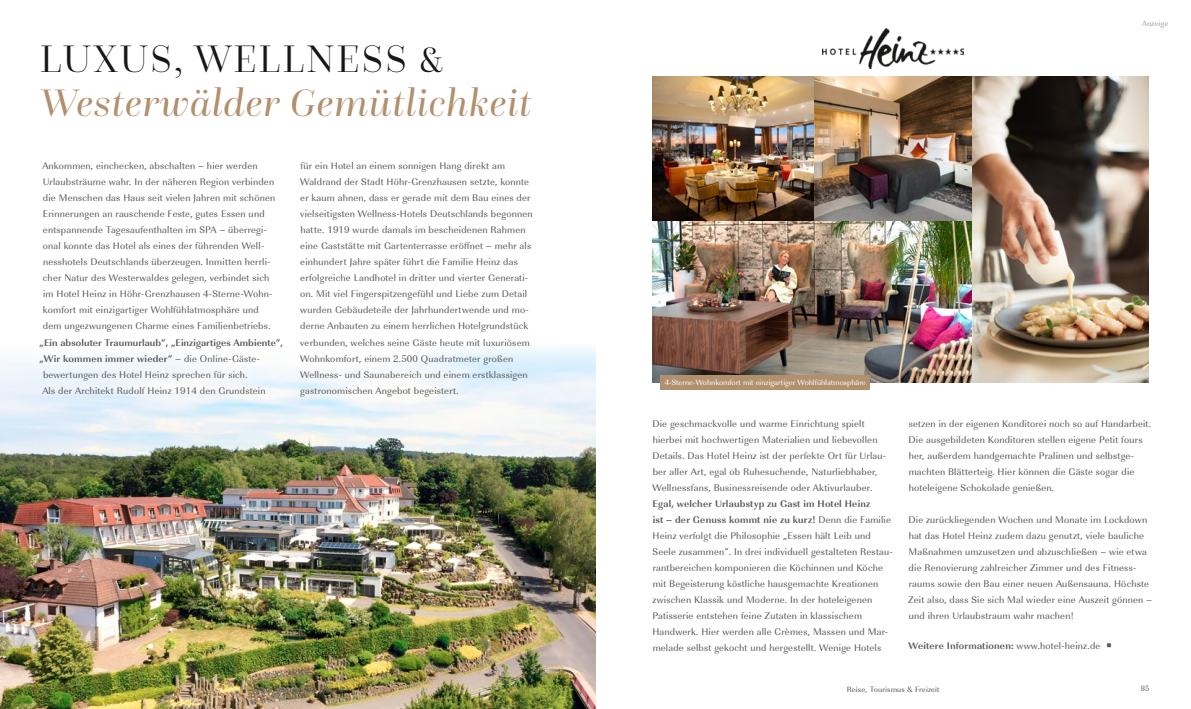
<style>
.page{position:relative;width:1191px;height:709px;background:#fff}
.page>*{position:absolute;margin:0;border:0;box-sizing:border-box;transform-origin:0 0}
.t1{font:italic 40px/44px "Questa Grande";letter-spacing:.02em;color:#b1906d}
.t2{font:10px/16.1px "Imperial URW";letter-spacing:.02em;color:#565655}
.t3{font:700 10px "Imperial URW";letter-spacing:.005em;color:#565655}
.t4{font:8px "Imperial URW";color:#fff}
.t5{font:8px "Imperial URW";letter-spacing:.02em;color:#565655}
.t6{font:8px "Imperial URW";letter-spacing:.015em;color:#9c9c9c}
.s1{font-weight:300;font-style:normal;color:#181716}
.s2{font-weight:300;font-style:normal;font-size:37px;color:#181716}
.s3{font-weight:400}
.s4{font-weight:700}
</style>
<div class="page">
<img style="left:0;top:348px;width:595px;height:361px">
<img style="left:652px;top:77px;width:320px;height:144px">
<img style="left:652px;top:221px;width:320px;height:161px">
<img style="left:972px;top:77px;width:176px;height:305px">
<div style="left:660px;top:375px;width:210px;height:14px;background:#b1906d"></div>
<img style="left:822px;top:29px;width:142px;height:40px">
<h1 class="t1" style="left:40px;top:37px;width:493px"><span class="s1">LUXUS, WELLNESS</span> <span class="s2">&amp;<br></span>Westerwälder Gemütlichkeit</h1>
<p class="t2" style="left:42px;top:157px;width:234px">Ankommen, einchecken, abschalten – hier werden Urlaubsträume wahr. In der näheren Region verbinden die Menschen das Haus seit vielen Jahren mit schönen Erinnerungen an rauschende Feste, gutes Essen und entspannende Tagesaufenthalten im SPA – überregi&shy;onal konnte das Hotel als eines der führenden Well&shy;nesshotels Deutschlands überzeugen. Inmitten herrli&shy;cher Natur des Westerwaldes gelegen, verbindet sich im Hotel Heinz in Höhr-Grenzhausen 4-Sterne-Wohn&shy;komfort mit einzigartiger Wohlfühlatmosphäre und dem ungezwungenen Charme eines Familienbetriebs.</p>
<p class="t3" style="left:40px;top:334px;width:245px">„Ein absoluter Traumurlaub“, „Einzigartiges Ambiente“,</p>
<p class="t3" style="left:40px;top:350px;width:222px">„Wir kommen immer wieder“ <span class="s3">– die Online-Gäste-</span></p>
<p class="t2" style="left:43px;top:366px;width:206px">bewertungen des Hotel Heinz sprechen für sich.</p>
<p class="t2" style="left:42px;top:382px;width:225px">Als der Architekt Rudolf Heinz 1914 den Grundstein</p>
<p class="t2" style="left:300px;top:157px;width:234px">für ein Hotel an einem sonnigen Hang direkt am Waldrand der Stadt Höhr-Grenzhausen setzte, konnte er kaum ahnen, dass er gerade mit dem Bau eines der vielseitigsten Wellness-Hotels Deutschlands begonnen hatte. 1919 wurde damals im bescheidenen Rahmen eine Gaststätte mit Gartenterrasse eröffnet – mehr als einhundert Jahre später führt die Familie Heinz das erfolgreiche Landhotel in dritter und vierter Generati&shy;on. Mit viel Fingerspitzengefühl und Liebe zum Detail wurden Gebäudeteile der Jahrhundertwende und mo&shy;derne Anbauten zu einem herrlichen Hotelgrundstück verbunden, welches seine Gäste heute mit luxuriösem Wohnkomfort, einem 2.500 Quadratmeter großen Wellness- und Saunabereich und einem erstklassigen gastronomischen Angebot begeistert.</p>
<p class="t6" style="left:1142px;top:17px;width:28px">Anzeige</p>
<p class="t4" style="left:664px;top:376px;width:203px">4-Sterne-Wohnkomfort mit einzigartiger Wohlfühlatmosphäre</p>
<p class="t2" style="left:652px;top:415px;width:235px">Die geschmackvolle und warme Einrichtung spielt hierbei mit hochwertigen Materialien und liebevollen Details. Das Hotel Heinz ist der perfekte Ort für Urlau&shy;ber aller Art, egal ob Ruhesuchende, Naturliebhaber, Wellnessfans, Businessreisende oder Aktivurlauber.</p>
<p class="t2" style="left:652px;top:495px;width:242px"><span class="s4">Egal, welcher Urlaubstyp zu Gast im Hotel Heinz<br>ist – der Genuss kommt nie zu kurz!</span> Denn die Familie Heinz verfolgt die Philosophie „Essen hält Leib und Seele zusammen“. In drei individuell gestalteten Restau&shy;rantbereichen komponieren die Köchinnen und Köche mit Begeisterung köstliche hausgemachte Kreationen zwischen Klassik und Moderne. In der hoteleigenen Patisserie entstehen feine Zutaten in klassischem Handwerk. Hier werden alle Crèmes, Massen und Mar&shy;melade selbst gekocht und hergestellt. Wenige Hotels</p>
<p class="t2" style="left:908px;top:415px;width:244px">setzen in der eigenen Konditorei noch so auf Handarbeit.<br>Die ausgebildeten Konditoren stellen eigene Petit fours her, außerdem handgemachte Pralinen und selbstge&shy;machten Blätterteig. Hier können die Gäste sogar die hoteleigene Schokolade genießen.</p>
<p class="t2" style="left:908px;top:511px;width:246px">Die zurückliegenden Wochen und Monate im Lockdown hat das Hotel Heinz zudem dazu genutzt, viele bauliche Maßnahmen umzusetzen und abzuschließen – wie etwa die Renovierung zahlreicher Zimmer und des Fitness&shy;raums sowie den Bau einer neuen Außensauna. Höchste Zeit also, dass Sie sich Mal wieder eine Auszeit gönnen – und ihren Urlaubstraum wahr machen!</p>
<p class="t3" style="left:908px;top:638px;width:205px">Weitere Informationen: <span class="s3">www.hotel-heinz.de</span> ▪</p>
<p class="t5" style="left:43px;top:683px;width:10px">84</p>
<p class="t5" style="left:251px;top:683px;width:94px">Reise, Tourismus &amp; Freizeit</p>
<p class="t5" style="left:846px;top:683px;width:94px">Reise, Tourismus &amp; Freizeit</p>
<p class="t5" style="left:1140px;top:683px;width:10px">85</p>
</div>
